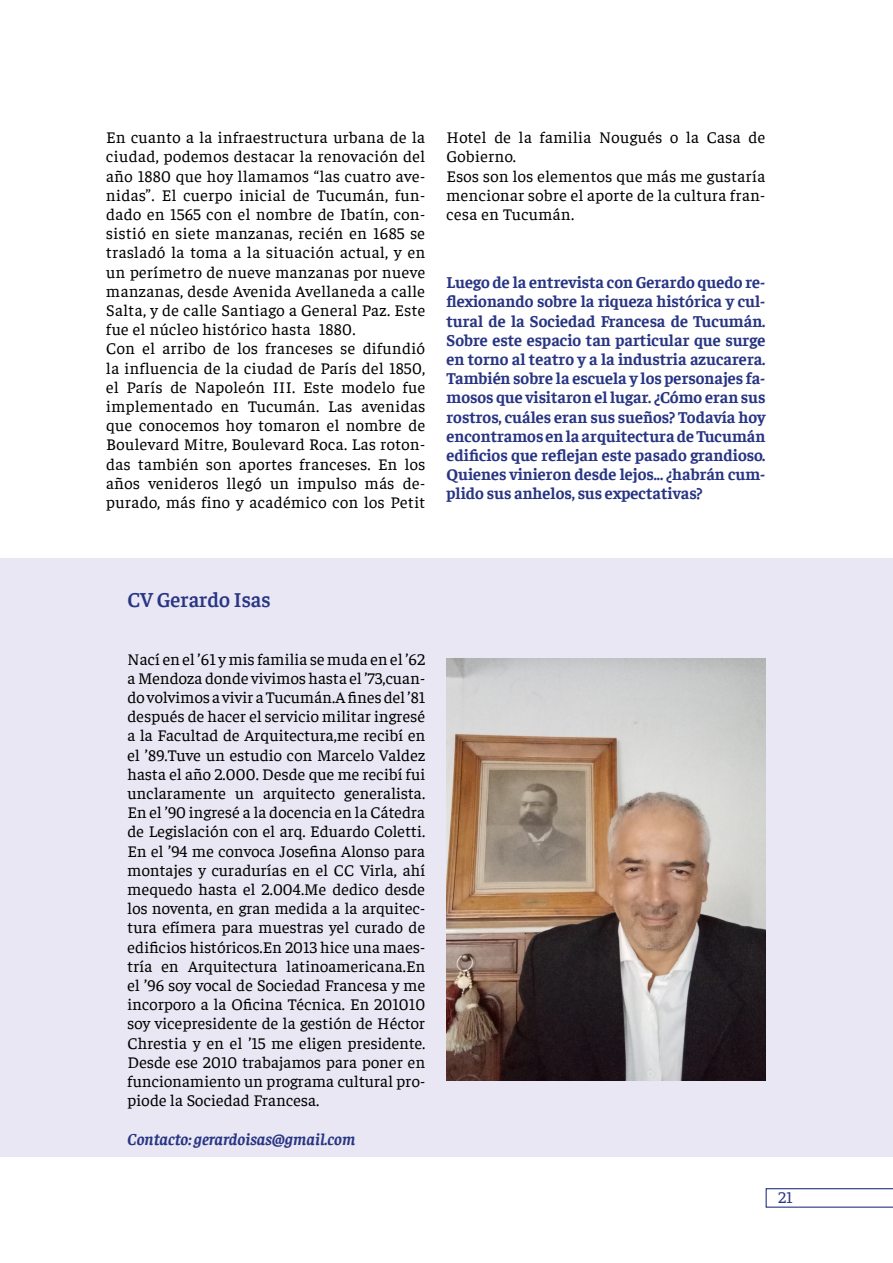
<style>
.page{position:relative;width:893px;height:1263px;background:#fff}
.page>*{position:absolute;margin:0;border:0;box-sizing:border-box;transform-origin:0 0}
.TEXTO{font:600 21px "Faustina";color:#283583}
.TEXTO-2{font:16.5px/19.2px "Faustina";letter-spacing:.025em;color:#000;text-align:justify}
.TEXTO-3{font:700 16.5px/19.2px "Faustina";color:#283583;text-align:justify}
.TEXTO-4{font:italic 700 16.5px "Faustina";color:#283583}
.t1{font:16.5px "Faustina";color:#283583}
</style>
<div class="page">
<svg style="left:766px;top:1188px;width:127px;height:20px"></svg>
<div style="left:0;top:558px;width:893px;height:599px;background:#e9e7f4"></div>
<img style="left:446px;top:658px;width:319px;height:422px">
<p class="TEXTO-2" style="left:106px;top:127px;width:320px">En cuanto a la infraestructura urbana de la ciudad, podemos destacar la renovación del año 1880 que hoy llamamos “las cuatro ave&shy;nidas”. El cuerpo inicial de Tucumán, fun&shy;dado en 1565 con el nombre de Ibatín, con&shy;sistió en siete manzanas, recién en 1685 se trasladó la toma a la situación actual, y en un perímetro de nueve manzanas por nueve manzanas, desde Avenida Avellaneda a calle Salta, y de calle Santiago a General Paz. Este fue el núcleo histórico hasta 1880.</p>
<p class="TEXTO-2" style="left:106px;top:338px;width:320px">Con el arribo de los franceses se difundió la influencia de la ciudad de París del 1850, el París de Napoleón III. Este modelo fue implementado en Tucumán. Las avenidas que conocemos hoy tomaron el nombre de Boulevard Mitre, Boulevard Roca. Las roton&shy;das también son aportes franceses. En los años venideros llegó un impulso más de&shy;purado, más fino y académico con los Petit</p>
<p class="TEXTO-2" style="left:446px;top:127px;width:320px">Hotel de la familia Nougués o la Casa de<br>Gobierno.</p>
<p class="TEXTO-2" style="left:446px;top:165px;width:320px">Esos son los elementos que más me gustaría mencionar sobre el aporte de la cultura fran&shy;cesa en Tucumán.</p>
<p class="TEXTO-3" style="left:446px;top:272px;width:320px">Luego de la entrevista con Gerardo quedo re&shy;flexionando sobre la riqueza histórica y cul&shy;tural de la Sociedad Francesa de Tucumán.<br>Sobre este espacio tan particular que surge en torno al teatro y a la industria azucarera.<br>También sobre la escuela y los personajes fa&shy;mosos que visitaron el lugar. ¿Cómo eran sus rostros, cuáles eran sus sueños? Todavía hoy encontramos en la arquitectura de Tucumán edificios que reflejan este pasado grandioso.<br>Quienes vinieron desde lejos... ¿habrán cum&shy;plido sus anhelos, sus expectativas?</p>
<p class="TEXTO" style="left:128px;top:585px;width:144px">CV Gerardo Isas</p>
<p class="TEXTO-2" style="left:128px;top:648px;width:299px">Nací en el ’61 y mis familia se muda en el ’62 a Mendoza donde vivimos hasta el ’73,cuan&shy;do volvimos a vivir a Tucumán.A fines del ’81 después de hacer el servicio militar ingresé a la Facultad de Arquitectura,me recibí en el ’89.Tuve un estudio con Marcelo Valdez hasta el año 2.000. Desde que me recibí fui unclaramente un arquitecto generalista.<br>En el ’90 ingresé a la docencia en la Cátedra de Legislación con el arq. Eduardo Coletti.<br>En el ’94 me convoca Josefina Alonso para montajes y curadurías en el CC Virla, ahí mequedo hasta el 2.004.Me dedico desde los noventa, en gran medida a la arquitec&shy;tura efímera para muestras yel curado de edificios históricos.En 2013 hice una maes&shy;tría en Arquitectura latinoamericana.En el ’96 soy vocal de Sociedad Francesa y me incorporo a la Oficina Técnica. En 201010 soy vicepresidente de la gestión de Héctor Chrestia y en el ’15 me eligen presidente.<br>Desde ese 2010 trabajamos para poner en funcionamiento un programa cultural pro&shy;piode la Sociedad Francesa.</p>
<p class="TEXTO-4" style="left:128px;top:1127px;width:229px">Contacto: gerardoisas@gmail.com</p>
<p class="t1" style="left:778px;top:1186px;width:16px">21</p>
</div>
